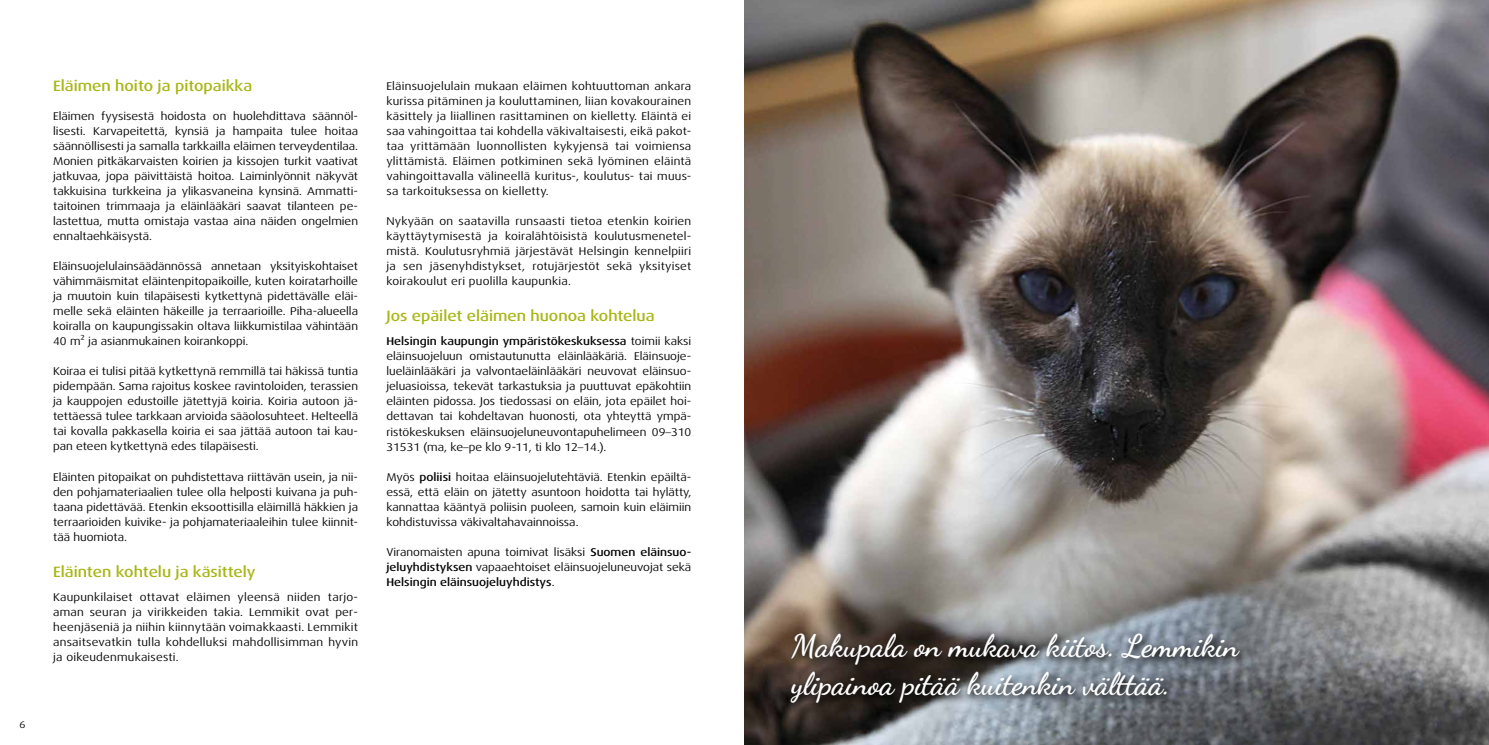
<style>
.page{position:relative;width:1489px;height:745px;background:#fff}
.page>*{position:absolute;margin:0;border:0;box-sizing:border-box;transform-origin:0 0}
.t1{font:700 31.25px/37.5px "Dancing Script";color:#fff}
.t2{font:500 expanded 15px "Dax OT";color:#a8b614}
.t3{font:expanded 11.25px/15px "Dax OT";color:#000;text-align:justify}
.t4{font:expanded 10px "Dax OT";color:#000}
.s1{font-weight:500}
.s2{font-family:"Univers LT Std";font-weight:300;font-stretch:condensed}
</style>
<div class="page">
<img style="left:744px;top:0;width:744px;height:744px">
<svg style="left:786px;top:629px;width:462px;height:82px;background:#595a5c"></svg>
<p class="t4" style="left:19px;top:717px;width:7px">6</p>
<h2 class="t2" style="left:53px;top:76px;width:200px">Eläimen hoito ja pitopaikka</h2>
<p class="t3" style="left:53px;top:109px;width:306px">Eläimen fyysisestä hoidosta on huolehdittava säännöl&shy;lisesti. Karvapeitettä, kynsiä ja hampaita tulee hoitaa säännöllisesti ja samalla tarkkailla eläimen terveydentilaa.<br>Monien pitkäkarvaisten koirien ja kissojen turkit vaativat jatkuvaa, jopa päivittäistä hoitoa. Laiminlyönnit näkyvät takkuisina turkkeina ja ylikasvaneina kynsinä. Ammatti&shy;taitoinen trimmaaja ja eläinlääkäri saavat tilanteen pe&shy;lastettua, mutta omistaja vastaa aina näiden ongelmien ennaltaehkäisystä.</p>
<p class="t3" style="left:53px;top:259px;width:306px">Eläinsuojelulainsäädännössä annetaan yksityiskohtaiset vähimmäismitat eläintenpitopaikoille, kuten koiratarhoille ja muutoin kuin tilapäisesti kytkettynä pidettävälle eläi&shy;melle sekä eläinten häkeille ja terraarioille. Piha-alueella koiralla on kaupungissakin oltava liikkumistilaa vähintään 40 m² ja asianmukainen koirankoppi.</p>
<p class="t3" style="left:53px;top:364px;width:306px">Koiraa ei tulisi pitää kytkettynä remmillä tai häkissä tuntia pidempään. Sama rajoitus koskee ravintoloiden, terassien ja kauppojen edustoille jätettyjä koiria. Koiria autoon jä&shy;tettäessä tulee tarkkaan arvioida sääolosuhteet. Helteellä tai kovalla pakkasella koiria ei saa jättää autoon tai kau&shy;pan eteen kytkettynä edes tilapäisesti.</p>
<p class="t3" style="left:53px;top:469px;width:306px">Eläinten pitopaikat on puhdistettava riittävän usein, ja nii&shy;den pohjamateriaalien tulee olla helposti kuivana ja puh&shy;taana pidettävää. Etenkin eksoottisilla eläimillä häkkien ja terraarioiden kuivike- ja pohjamateriaaleihin tulee kiinnit&shy;tää huomiota.</p>
<h2 class="t2" style="left:53px;top:561px;width:204px">Eläinten kohtelu ja käsittely</h2>
<p class="t3" style="left:53px;top:589px;width:306px">Kaupunkilaiset ottavat eläimen yleensä niiden tarjo&shy;aman seuran ja virikkeiden takia. Lemmikit ovat per&shy;heenjäseniä ja niihin kiinnytään voimakkaasti. Lemmikit ansaitsevatkin tulla kohdelluksi mahdollisimman hyvin ja oikeudenmukaisesti.</p>
<p class="t3" style="left:386px;top:79px;width:306px">Eläinsuojelulain mukaan eläimen kohtuuttoman ankara kurissa pitäminen ja kouluttaminen, liian kovakourainen käsittely ja liiallinen rasittaminen on kielletty. Eläintä ei saa vahingoittaa tai kohdella väkivaltaisesti, eikä pakot&shy;taa yrittämään luonnollisten kykyjensä tai voimiensa ylittämistä. Eläimen potkiminen sekä lyöminen eläintä vahingoittavalla välineellä kuritus-, koulutus- tai muus&shy;sa tarkoituksessa on kielletty.</p>
<p class="t3" style="left:386px;top:214px;width:306px">Nykyään on saatavilla runsaasti tietoa etenkin koirien käyttäytymisestä ja koiralähtöisistä koulutusmenetel&shy;mistä. Koulutusryhmiä järjestävät Helsingin kennelpiiri ja sen jäsenyhdistykset, rotujärjestöt sekä yksityiset koirakoulut eri puolilla kaupunkia.</p>
<h2 class="t2" style="left:386px;top:306px;width:270px">Jos epäilet eläimen huonoa kohtelua</h2>
<p class="t3" style="left:386px;top:334px;width:306px"><span class="s1">Helsingin kaupungin ympäristökeskuksessa</span> toimii kaksi eläinsuojeluun omistautunutta eläinlääkäriä. Eläinsuoje&shy;lueläinlääkäri ja valvontaeläinlääkäri neuvovat eläinsuo&shy;jeluasioissa, tekevät tarkastuksia ja puuttuvat epäkohtiin eläinten pidossa. Jos tiedossasi on eläin, jota epäilet hoi&shy;dettavan tai kohdeltavan huonosti, ota yhteyttä ympä&shy;ristökeskuksen eläinsuojeluneuvontapuhelimeen 09<span class="s2">–</span>310<br>31531 (ma, ke<span class="s2">–</span>pe klo 9-11, ti klo 12<span class="s2">–</span>14.).</p>
<p class="t3" style="left:386px;top:469px;width:306px">Myös <span class="s1">poliisi</span> hoitaa eläinsuojelutehtäviä. Etenkin epäiltä&shy;essä, että eläin on jätetty asuntoon hoidotta tai hylätty, kannattaa kääntyä poliisin puoleen, samoin kuin eläimiin kohdistuvissa väkivaltahavainnoissa.</p>
<p class="t3" style="left:386px;top:544px;width:306px">Viranomaisten apuna toimivat lisäksi <span class="s1">Suomen eläinsuo&shy;jeluyhdistyksen</span> vapaaehtoiset eläinsuojeluneuvojat sekä <span class="s1">Helsingin eläinsuojeluyhdistys</span>.</p>
<h1 class="t1" style="left:791px;top:626px;width:448px">Makupala on mukava kiitos. Lemmikin ylipainoa pitää kuitenkin välttää.</h1>
</div>
